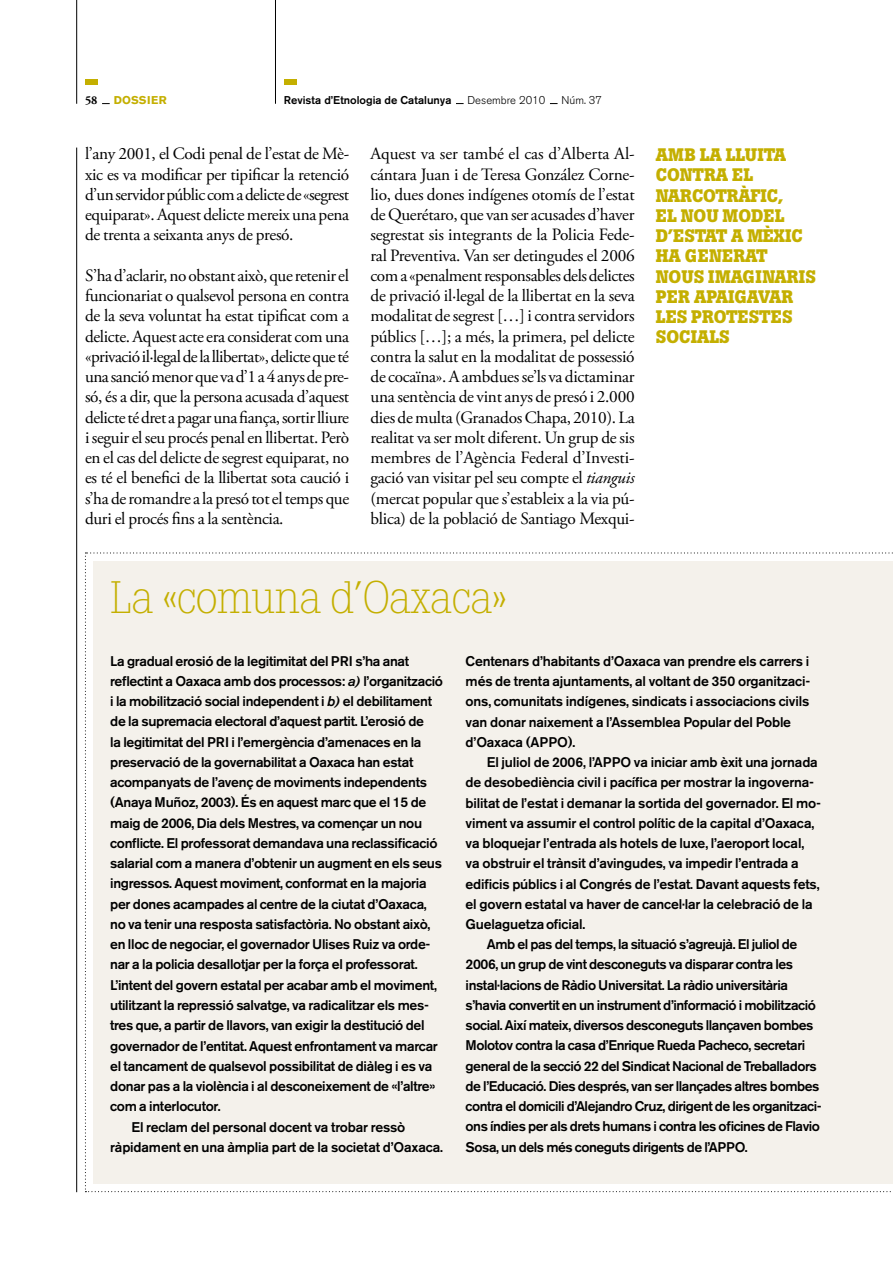
<style>
.page{position:relative;width:893px;height:1263px;background:#fff}
.page>*{position:absolute;margin:0;border:0;box-sizing:border-box;transform-origin:0 0}
.t1{font:300 45px "Boton";color:#c4af00}
.t2{font:700 18px/20.2px "Boton";color:#c4af00}
.t3{font:17.25px/20.2px "Adobe Garamond Pro";letter-spacing:-.02em;color:#000;text-align:justify}
.t4{font:500 13.95px/20.2px "Akzidenz Grotesk BE";letter-spacing:-.02em;color:#000}
.t5{font:700 12px "Adobe Garamond Pro";color:#000}
.t6{font:500 11.25px "Akzidenz Grotesk BE";color:#000}
.t7{font:300 11.25px "Akzidenz Grotesk BE";color:#000}
.t8{font:700 11.25px "Akzidenz Grotesk BE";letter-spacing:.03em;color:#c4af00}
.s1{font-style:italic}
</style>
<div class="page">
<div style="left:85px;top:79px;width:12px;height:6px;background:#c4af00"></div>
<div style="left:284px;top:79px;width:13px;height:6px;background:#c4af00"></div>
<hr style="left:76px;top:0;width:1px;height:104px;background:#000">
<hr style="left:76px;top:148px;width:1px;height:1044px;background:#000">
<hr style="left:275px;top:0;width:1px;height:104px;background:#000">
<svg style="left:85px;top:552px;width:808px;height:640px"></svg>
<div style="left:94px;top:561px;width:799px;height:623px;background:#f4f1eb"></div>
<p class="t5" style="left:85px;top:93px;width:14px">58</p>
<p class="t8" style="left:114px;top:93px;width:55px">DOSSIER</p>
<p class="t6" style="left:284px;top:93px;width:169px">Revista d’Etnologia de Catalunya</p>
<p class="t7" style="left:468px;top:94px;width:79px">Desembre 2010</p>
<p class="t7" style="left:561px;top:94px;width:42px">Núm. 37</p>
<p class="t3" style="left:85px;top:144px;width:266px">l’any 2001, el Codi penal de l’estat de Mè&shy;xic es va modificar per tipificar la retenció d’un servidor públic com a delicte de «segrest equiparat». Aquest delicte mereix una pena de trenta a seixanta anys de presó.</p>
<p class="t3" style="left:85px;top:266px;width:266px">S’ha d’aclarir, no obstant això, que retenir el funcionariat o qualsevol persona en contra de la seva voluntat ha estat tipificat com a delicte. Aquest acte era considerat com una «privació il·legal de la llibertat», delicte que té una sanció menor que va d’1 a 4 anys de pre&shy;só, és a dir, que la persona acusada d’aquest delicte té dret a pagar una fiança, sortir lliure i seguir el seu procés penal en llibertat. Però en el cas del delicte de segrest equiparat, no es té el benefici de la llibertat sota caució i s’ha de romandre a la presó tot el temps que duri el procés fins a la sentència.</p>
<p class="t3" style="left:370px;top:144px;width:266px">Aquest va ser també el cas d’Alberta Al&shy;cántara Juan i de Teresa González Corne&shy;lio, dues dones indígenes otomís de l’estat de Querétaro, que van ser acusades d’haver segrestat sis integrants de la Policia Fede&shy;ral Preventiva. Van ser detingudes el 2006 com a «penalment responsables dels delictes de privació il·legal de la llibertat en la seva modalitat de segrest […] i contra servidors públics […]; a més, la primera, pel delicte contra la salut en la modalitat de possessió de cocaïna». A ambdues se’ls va dictaminar una sentència de vint anys de presó i 2.000 dies de multa (Granados Chapa, 2010). La realitat va ser molt diferent. Un grup de sis membres de l’Agència Federal d’Investi&shy;gació van visitar pel seu compte el <span class="s1">tianguis </span>(mercat popular que s’estableix a la via pú&shy;blica) de la població de Santiago Mexqui-</p>
<p class="t2" style="left:656px;top:145px;width:161px">AMB LA LLUITA<br>CONTRA EL<br>NARCOTRÀFIC,<br>EL NOU MODEL<br>D’ESTAT A MÈXIC<br>HA GENERAT<br>NOUS IMAGINARIS<br>PER APAIGAVAR<br>LES PROTESTES<br>SOCIALS</p>
<h1 class="t1" style="left:111px;top:570px;width:398px">La «comuna d’Oaxaca»</h1>
<p class="t4" style="left:110px;top:650px;width:301px">La gradual erosió de la legitimitat del PRI s’ha anat</p>
<p class="t4" style="left:110px;top:671px;width:334px">reflectint a Oaxaca amb dos processos: <span class="s1">a)</span> l’organització</p>
<p class="t4" style="left:110px;top:691px;width:323px">i la mobilització social independent i <span class="s1">b)</span> el debilitament</p>
<p class="t4" style="left:110px;top:711px;width:315px">de la supremacia electoral d’aquest partit. L’erosió de</p>
<p class="t4" style="left:110px;top:731px;width:313px">la legitimitat del PRI i l’emergència d’amenaces en la</p>
<p class="t4" style="left:110px;top:752px;width:305px">preservació de la governabilitat a Oaxaca han estat</p>
<p class="t4" style="left:110px;top:772px;width:318px">acompanyats de l’avenç de moviments independents</p>
<p class="t4" style="left:110px;top:792px;width:318px">(Anaya Muñoz, 2003). És en aquest marc que el 15 de</p>
<p class="t4" style="left:110px;top:812px;width:314px">maig de 2006, Dia dels Mestres, va començar un nou</p>
<p class="t4" style="left:110px;top:833px;width:329px">conflicte. El professorat demandava una reclassificació</p>
<p class="t4" style="left:110px;top:853px;width:333px">salarial com a manera d’obtenir un augment en els seus</p>
<p class="t4" style="left:110px;top:873px;width:318px">ingressos. Aquest moviment, conformat en la majoria</p>
<p class="t4" style="left:110px;top:894px;width:318px">per dones acampades al centre de la ciutat d’Oaxaca,</p>
<p class="t4" style="left:110px;top:914px;width:322px">no va tenir una resposta satisfactòria. No obstant això,</p>
<p class="t4" style="left:110px;top:934px;width:322px">en lloc de negociar, el governador Ulises Ruiz va orde-</p>
<p class="t4" style="left:110px;top:954px;width:309px">nar a la policia desallotjar per la força el professorat.</p>
<p class="t4" style="left:110px;top:975px;width:328px">L’intent del govern estatal per acabar amb el moviment,</p>
<p class="t4" style="left:110px;top:995px;width:320px">utilitzant la repressió salvatge, va radicalitzar els mes-</p>
<p class="t4" style="left:110px;top:1015px;width:316px">tres que, a partir de llavors, van exigir la destitució del</p>
<p class="t4" style="left:110px;top:1035px;width:329px">governador de l’entitat. Aquest enfrontament va marcar</p>
<p class="t4" style="left:110px;top:1056px;width:324px">el tancament de qualsevol possibilitat de diàleg i es va</p>
<p class="t4" style="left:110px;top:1076px;width:327px">donar pas a la violència i al desconeixement de «l’altre»</p>
<p class="t4" style="left:110px;top:1096px;width:112px">com a interlocutor.</p>
<p class="t4" style="left:131px;top:1116px;width:275px">El reclam del personal docent va trobar ressò</p>
<p class="t4" style="left:110px;top:1137px;width:334px">ràpidament en una àmplia part de la societat d’Oaxaca.</p>
<p class="t4" style="left:466px;top:651px;width:346px">Centenars d’habitants d’Oaxaca van prendre els carrers i més de trenta ajuntaments, al voltant de 350 organitzaci&shy;ons, comunitats indígenes, sindicats i associacions civils van donar naixement a l’Assemblea Popular del Poble d’Oaxaca (APPO).</p>
<p class="t4" style="left:487px;top:752px;width:332px">El juliol de 2006, l’APPO va iniciar amb èxit una jornada</p>
<p class="t4" style="left:466px;top:772px;width:350px">de desobediència civil i pacífica per mostrar la ingoverna-</p>
<p class="t4" style="left:466px;top:792px;width:357px">bilitat de l’estat i demanar la sortida del governador. El mo-</p>
<p class="t4" style="left:466px;top:813px;width:350px">viment va assumir el control polític de la capital d’Oaxaca,</p>
<p class="t4" style="left:466px;top:833px;width:340px">va bloquejar l’entrada als hotels de luxe, l’aeroport local,</p>
<p class="t4" style="left:466px;top:853px;width:335px">va obstruir el trànsit d’avingudes, va impedir l’entrada a</p>
<p class="t4" style="left:466px;top:873px;width:355px">edificis públics i al Congrés de l’estat. Davant aquests fets,</p>
<p class="t4" style="left:466px;top:894px;width:348px">el govern estatal va haver de cancel·lar la celebració de la</p>
<p class="t4" style="left:466px;top:914px;width:121px">Guelaguetzaoficial.</p>
<p class="t4" style="left:487px;top:934px;width:312px">Amb el pas del temps, la situació s’agreujà. El juliol de</p>
<p class="t4" style="left:466px;top:954px;width:329px">2006, un grup de vint desconeguts va disparar contra les</p>
<p class="t4" style="left:466px;top:974px;width:324px">instal·lacions de Ràdio Universitat. La ràdio universitària</p>
<p class="t4" style="left:466px;top:995px;width:352px">s’havia convertit en un instrument d’informació i mobilització</p>
<p class="t4" style="left:466px;top:1015px;width:349px">social. Així mateix, diversos desconeguts llançaven bombes</p>
<p class="t4" style="left:466px;top:1035px;width:341px">Molotov contra la casa d’Enrique Rueda Pacheco, secretari</p>
<p class="t4" style="left:466px;top:1055px;width:353px">general de la secció 22 del Sindicat Nacional de Treballadors</p>
<p class="t4" style="left:466px;top:1076px;width:355px">de l’Educació. Dies després, van ser llançades altres bombes</p>
<p class="t4" style="left:466px;top:1096px;width:357px">contra el domicili d’Alejandro Cruz, dirigent de les organitzaci-</p>
<p class="t4" style="left:466px;top:1116px;width:356px">ons índies per als drets humans i contra les oficines de Flavio</p>
<p class="t4" style="left:466px;top:1137px;width:284px">Sosa, un dels més coneguts dirigents de l’APPO.</p>
</div>
